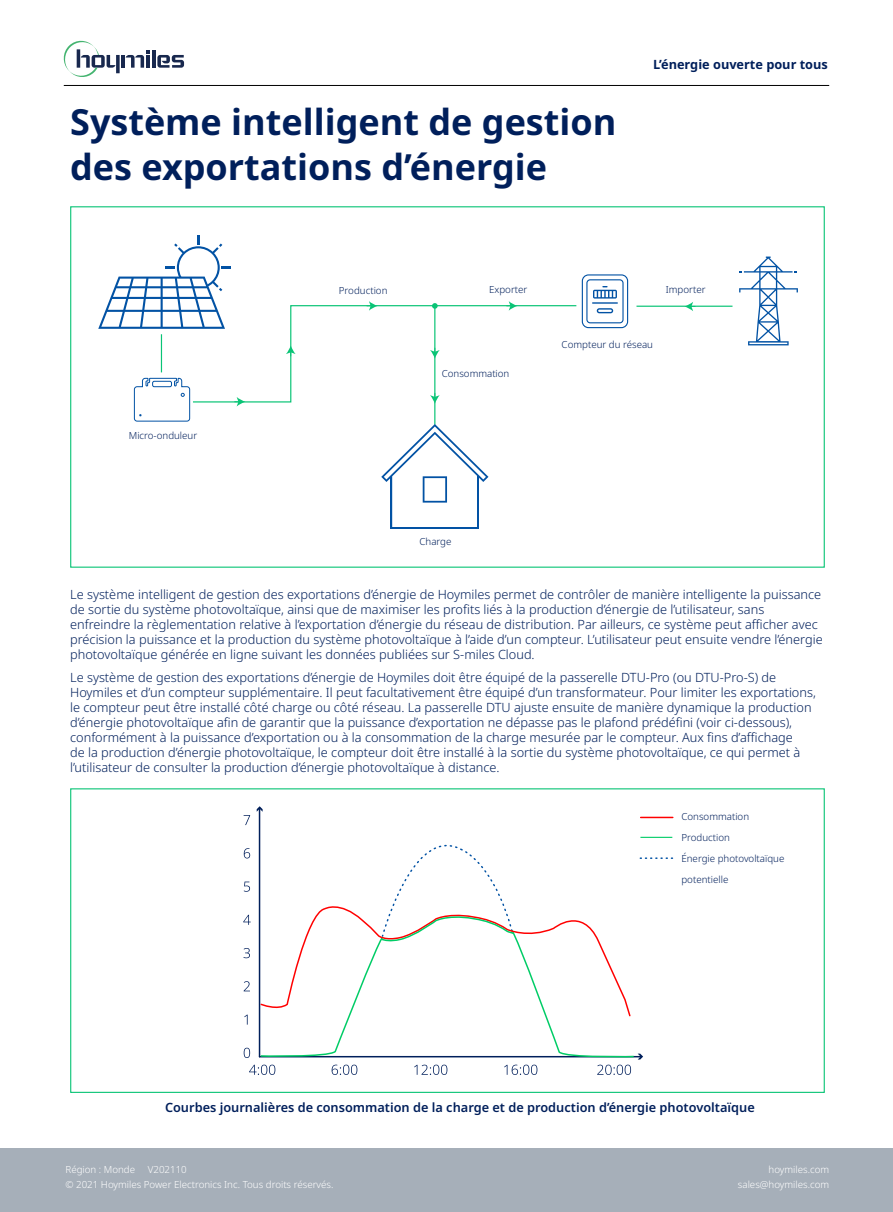
<style>
.page{position:relative;width:893px;height:1212px;background:#fff}
.page>*{position:absolute;margin:0;border:0;box-sizing:border-box;transform-origin:0 0}
.t1{font:700 36px/45px "Noto Sans";color:#001f5b}
.t2{font:300 12.75px/15px "Noto Sans";color:#001f5b}
.t3{font:600 12.75px "Noto Sans";color:#001f5b}
.t4{font:700 12.75px "Noto Sans";color:#001f5b}
.t5{font:300 9.75px/21px "Noto Sans";color:#001f5b}
.t6{font:300 9.75px/15px "Noto Sans";color:#fff}
</style>
<div class="page">
<div style="left:0;top:1148px;width:893px;height:64px;background:#a6afb9"></div>
<hr style="left:64px;top:85px;width:765px;height:1px;background:#000">
<hr style="left:260px;top:1056px;width:381px;height:1px;background:#001f5b">
<svg style="left:638px;top:1053px;width:5px;height:6px"></svg>
<hr style="left:259px;top:808px;width:1px;height:249px;background:#001f5b">
<svg style="left:257px;top:806px;width:6px;height:6px"></svg>
<svg style="left:244px;top:815px;width:6px;height:10px"></svg>
<svg style="left:244px;top:848px;width:6px;height:10px"></svg>
<svg style="left:244px;top:881px;width:6px;height:11px"></svg>
<svg style="left:243px;top:915px;width:8px;height:10px"></svg>
<svg style="left:244px;top:948px;width:6px;height:10px"></svg>
<svg style="left:244px;top:981px;width:6px;height:10px"></svg>
<svg style="left:244px;top:1014px;width:4px;height:10px"></svg>
<svg style="left:244px;top:1048px;width:6px;height:10px"></svg>
<svg style="left:249px;top:1064px;width:26px;height:11px"></svg>
<svg style="left:332px;top:1064px;width:25px;height:11px"></svg>
<svg style="left:414px;top:1064px;width:33px;height:11px"></svg>
<svg style="left:504px;top:1064px;width:33px;height:11px"></svg>
<svg style="left:597px;top:1064px;width:34px;height:11px"></svg>
<svg style="left:259px;top:1017px;width:376px;height:41px"></svg>
<hr style="left:640px;top:837px;width:32px;height:1px;background:#0c6">
<svg style="left:640px;top:857px;width:32px;height:2px"></svg>
<hr style="left:641px;top:817px;width:32px;height:1px;background:#f00">
<svg style="left:260px;top:900px;width:371px;height:117px"></svg>
<svg style="left:379px;top:844px;width:136px;height:98px"></svg>
<hr style="left:434px;top:305px;width:1px;height:119px;background:#0ac476">
<svg style="left:193px;top:305px;width:540px;height:98px"></svg>
<svg style="left:432px;top:303px;width:6px;height:6px"></svg>
<svg style="left:98px;top:235px;width:133px;height:94px"></svg>
<svg style="left:134px;top:378px;width:56px;height:44px"></svg>
<hr style="left:161px;top:334px;width:1px;height:38px;background:#0ac476">
<svg style="left:381px;top:424px;width:107px;height:103px"></svg>
<hr style="left:390px;top:476px;width:2px;height:52px;background:#0252a4">
<hr style="left:477px;top:476px;width:2px;height:52px;background:#0252a4">
<hr style="left:390px;top:527px;width:89px;height:1px;background:#0252a4">
<svg style="left:739px;top:257px;width:59px;height:88px"></svg>
<svg style="left:367px;top:301px;width:11px;height:10px"></svg>
<svg style="left:286px;top:345px;width:10px;height:11px"></svg>
<svg style="left:235px;top:397px;width:10px;height:9px"></svg>
<svg style="left:495px;top:301px;width:33px;height:10px"></svg>
<svg style="left:430px;top:348px;width:10px;height:11px"></svg>
<svg style="left:430px;top:393px;width:10px;height:11px"></svg>
<svg style="left:668px;top:302px;width:36px;height:9px"></svg>
<svg style="left:581px;top:274px;width:48px;height:55px"></svg>
<div style="left:541px;top:335px;width:133px;height:19px;background:#fff"></div>
<div style="left:442px;top:364px;width:158px;height:19px;background:#fff"></div>
<hr style="left:152px;top:50px;width:3px;height:18px;background:#18284e">
<hr style="left:121px;top:55px;width:4px;height:13px;background:#18284e">
<svg style="left:126px;top:50px;width:24px;height:18px"></svg>
<svg style="left:157px;top:55px;width:27px;height:13px"></svg>
<svg style="left:63px;top:40px;width:57px;height:37px"></svg>
<h1 class="t1" style="left:70px;top:100px;width:548px">Système intelligent de gestion des exportations d’énergie</h1>
<p class="t4" style="left:653px;top:55px;width:176px">L’énergie ouverte pour tous</p>
<p class="t5" style="left:339px;top:280px;width:50px">Production</p>
<p class="t5" style="left:489px;top:280px;width:40px">Exporter</p>
<p class="t5" style="left:666px;top:280px;width:41px">Importer</p>
<p class="t5" style="left:129px;top:425px;width:70px">Micro-onduleur</p>
<p class="t5" style="left:442px;top:363px;width:69px">Consommation</p>
<p class="t5" style="left:562px;top:334px;width:93px">Compteur du réseau</p>
<p class="t5" style="left:419px;top:531px;width:34px">Charge</p>
<p class="t2" style="left:70px;top:587px;width:754px">Le système intelligent de gestion des exportations d’énergie de Hoymiles permet de contrôler de manière intelligente la puissance de sortie du système photovoltaïque, ainsi que de maximiser les profits liés à la production d’énergie de l’utilisateur, sans enfreindre la règlementation relative à l’exportation d’énergie du réseau de distribution. Par ailleurs, ce système peut afficher avec précision la puissance et la production du système photovoltaïque à l’aide d’un compteur. L’utilisateur peut ensuite vendre l’énergie photovoltaïque générée en ligne suivant les données publiées sur S-miles Cloud.</p>
<p class="t2" style="left:70px;top:671px;width:747px">Le système de gestion des exportations d’énergie de Hoymiles doit être équipé de la passerelle DTU-Pro (ou DTU-Pro-S) de Hoymiles et d’un compteur supplémentaire. Il peut facultativement être équipé d’un transformateur. Pour limiter les exportations, le compteur peut être installé côté charge ou côté réseau. La passerelle DTU ajuste ensuite de manière dynamique la production d’énergie photovoltaïque afin de garantir que la puissance d’exportation ne dépasse pas le plafond prédéfini (voir ci-dessous), conformément à la puissance d’exportation ou à la consommation de la charge mesurée par le compteur. Aux fins d’affichage<br>de la production d’énergie photovoltaïque, le compteur doit être installé à la sortie du système photovoltaïque, ce qui permet à l’utilisateur de consulter la production d’énergie photovoltaïque à distance.</p>
<p class="t5" style="left:681px;top:806px;width:105px">Consommation<br>Production<br>Énergie photovoltaïque potentielle</p>
<p class="t3" style="left:165px;top:1099px;width:591px">Courbes journalières de consommation de la charge et de production d’énergie photovoltaïque</p>
<p class="t6" style="left:65px;top:1162px;width:71px">Région : Monde</p>
<p class="t6" style="left:65px;top:1162px;width:269px;text-indent:82px">V202110<br>© 2021 Hoymiles Power Electronics Inc. Tous droits réservés.</p>
<p class="t6" style="left:738px;top:1162px;width:93px;text-align:right">hoymiles.com sales@hoymiles.com</p>
</div>
